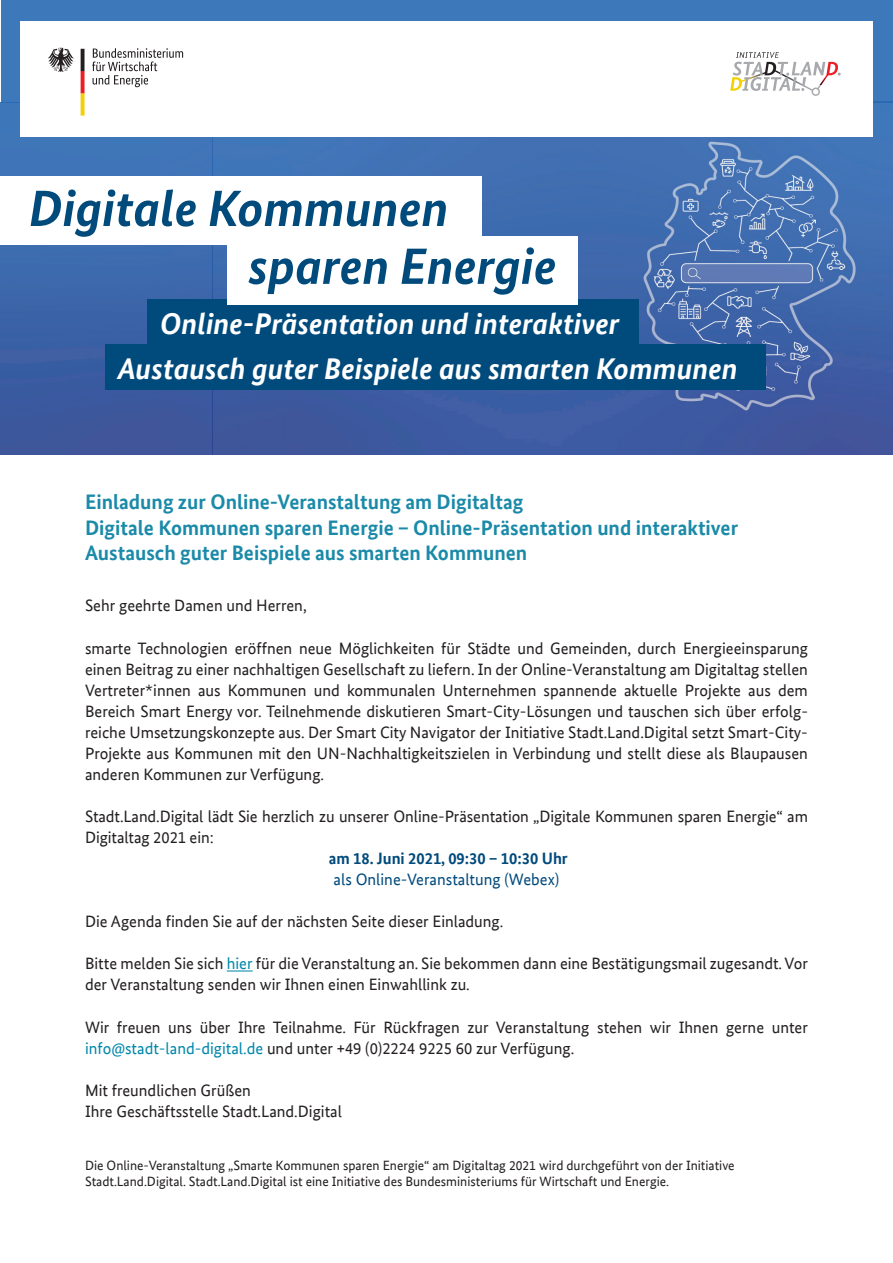
<style>
.page{position:relative;width:893px;height:1263px;background:#fff}
.page>*{position:absolute;margin:0;border:0;box-sizing:border-box;transform-origin:0 0}
.t1{font:italic 700 51px "Bundes Sans Office";color:#014a7c}
.t2{font:italic 700 30px/44.2px "Bundes Sans Office";color:#fff}
.t3{font:700 21px/25.5px "Bundes Sans Office";color:#1b8aa9}
.t4{font:16.5px/21px "Bundes Sans Office";color:#231f20}
.t5{font:16.5px "Bundes Sans Office";color:#014a7c}
.t6{font:700 16.5px "Bundes Sans Office";color:#014a7c}
.t7{font:13.5px/16.5px "Bundes Sans Office";color:#231f20}
.s1{color:#0087ab}
</style>
<div class="page">
<img style="left:0;top:102px;width:893px;height:353px">
<div style="left:1px;top:0;width:892px;height:102px;background:#3d78ba"></div>
<div style="left:20px;top:21px;width:853px;height:115px;background:#fff"></div>
<svg style="left:92px;top:48px;width:91px;height:39px"></svg>
<svg style="left:48px;top:48px;width:26px;height:24px"></svg>
<svg style="left:81px;top:49px;width:4px;height:67px"></svg>
<svg style="left:730px;top:52px;width:111px;height:44px"></svg>
<div style="left:147px;top:299px;width:492px;height:47px;background:#014a7c"></div>
<div style="left:105px;top:344px;width:661px;height:46px;background:#014a7c"></div>
<div style="left:227px;top:236px;width:351px;height:68px;background:#fff"></div>
<div style="left:0;top:176px;width:482px;height:68px;background:#fff"></div>
<svg style="left:227px;top:970px;width:26px;height:1px"></svg>
<h1 class="t1" style="left:29px;top:179px;width:421px">Digitale Kommunen</h1>
<h1 class="t1" style="left:248px;top:237px;width:310px">sparen Energie</h1>
<h2 class="t2" style="left:118px;top:302px;width:622px;text-indent:43px">Online-Präsentation und interaktiver<br>Austausch guter Beispiele aus smarten Kommunen</h2>
<p class="t3" style="left:85px;top:489px;width:655px">Einladung zur Online-Veranstaltung am Digitaltag<br>Digitale Kommunen sparen Energie – Online-Präsentation und interaktiver<br>Austausch guter Beispiele aus smarten Kommunen</p>
<p class="t4" style="left:85px;top:595px;width:223px">Sehr geehrte Damen und Herren,</p>
<p class="t4" style="left:85px;top:637px;width:724px;text-align:justify">smarte Technologien eröffnen neue Möglichkeiten für Städte und Gemeinden, durch Energieeinsparung einen Beitrag zu einer nachhaltigen Gesellschaft zu liefern. In der Online-Veranstaltung am Digitaltag stellen Vertreter*innen aus Kommunen und kommunalen Unternehmen spannende aktuelle Projekte aus dem Bereich Smart Energy vor. Teilnehmende diskutieren Smart-City-Lösungen und tauschen sich über erfolg&shy;reiche Umsetzungskonzepte aus. Der Smart City Navigator der Initiative Stadt.Land.Digital setzt Smart-City-Projekte aus Kommunen mit den UN-Nachhaltigkeitszielen in Verbindung und stellt diese als Blaupausen anderen Kommunen zur Verfügung.</p>
<p class="t4" style="left:85px;top:806px;width:724px">Stadt.Land.Digital lädt Sie herzlich zu unserer Online-Präsentation „Digitale Kommunen sparen Energie“ am<br>Digitaltag 2021 ein:</p>
<p class="t6" style="left:329px;top:848px;width:241px">am 18. Juni 2021, 09:30 – 10:30 Uhr</p>
<p class="t5" style="left:334px;top:870px;width:227px">als Online-Veranstaltung (Webex)</p>
<p class="t4" style="left:85px;top:911px;width:420px">Die Agenda finden Sie auf der nächsten Seite dieser Einladung.</p>
<p class="t4" style="left:85px;top:953px;width:724px">Bitte melden Sie sich <span class="s1">hier</span> für die Veranstaltung an. Sie bekommen dann eine Bestätigungsmail zugesandt. Vor der Veranstaltung senden wir Ihnen einen Einwahllink zu.</p>
<p class="t4" style="left:85px;top:1016px;width:724px">Wir freuen uns über Ihre Teilnahme. Für Rückfragen zur Veranstaltung stehen wir Ihnen gerne unter <span class="s1">info@stadt-land-digital.de</span> und unter +49 (0)2224 9225 60 zur Verfügung.</p>
<p class="t4" style="left:85px;top:1080px;width:258px">Mit freundlichen Grüßen<br>Ihre Geschäftsstelle Stadt.Land.Digital</p>
<p class="t7" style="left:85px;top:1157px;width:651px">Die Online-Veranstaltung „Smarte Kommunen sparen Energie“ am Digitaltag 2021 wird durchgeführt von der Initiative<br>Stadt.Land.Digital. Stadt.Land.Digital ist eine Initiative des Bundesministeriums für Wirtschaft und Energie.</p>
</div>
